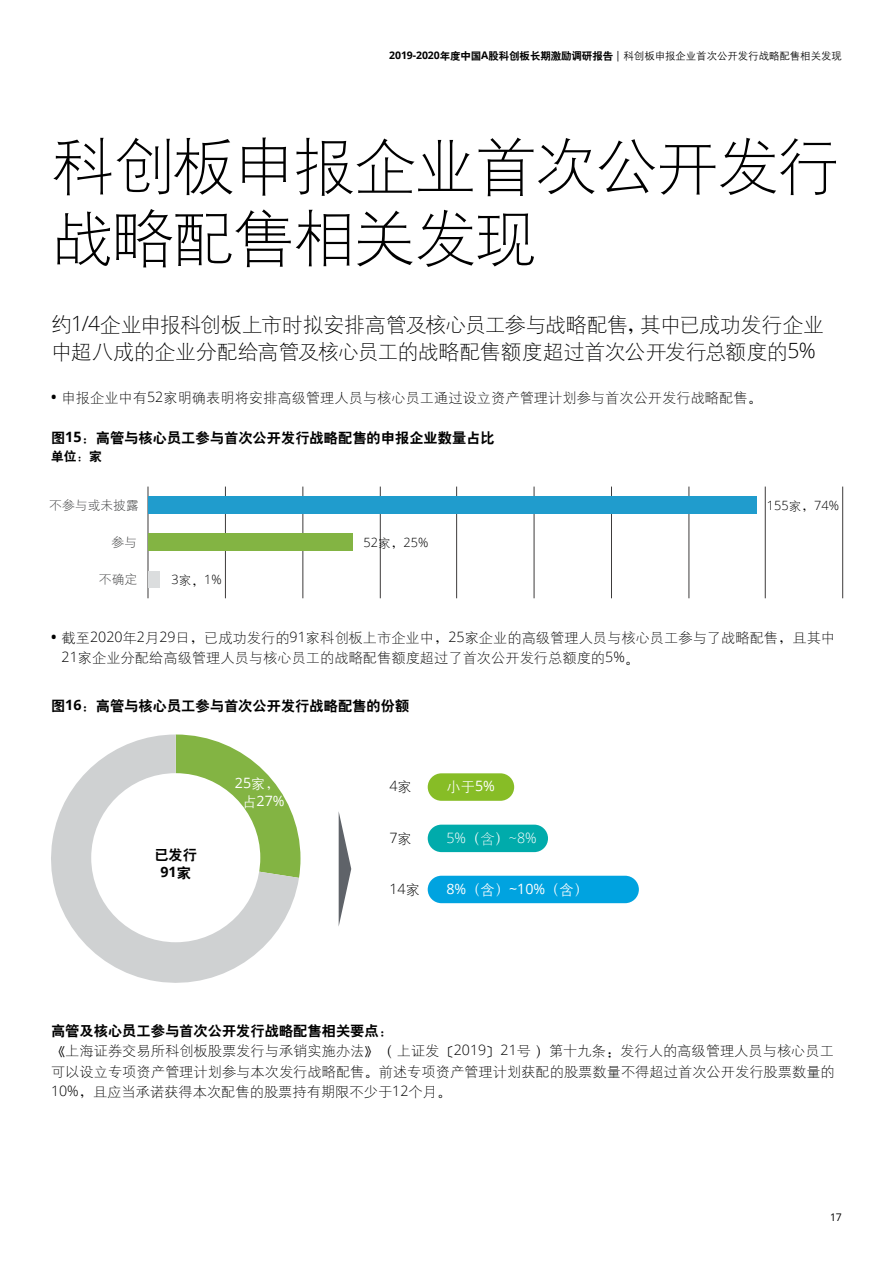
<style>
.page{position:relative;width:893px;height:1263px;background:#fff}
.page>*{position:absolute;margin:0;border:0;box-sizing:border-box;transform-origin:0 0}
.t1{font:63px/72px "H Yg 1 gj";letter-spacing:-.04em;color:#000}
.t2{font:21px/27px "H Yg 1 gj";letter-spacing:-.02em;color:#000}
.t3{font:14.25px/20.2px "H Yg 1 gj";color:#000}
.t4{font:14.25px "H Yb 2 gj";color:#000}
.t5{font:14.25px/18px "Open Sans";color:#fff;text-align:center}
.t6{font:300 14.25px "Open Sans";color:#fff}
.t7{font:300 14.25px "Open Sans";color:#000}
.t8{font:14.25px "H Yg 2 gj";color:#fff}
.t9{font:700 14.25px "Open Sans";color:#000}
.t10{font:300 12.75px "Open Sans";color:#000}
.t11{font:12.75px "H Yg 1 gj";color:#303132}
.t12{font:12.75px "H Yb 2 gj";color:#000}
.t13{font:10.5px "H Yg 2 gj";letter-spacing:-.01em;color:#000}
.t14{font:10.5px "Open Sans";color:#000}
.s1{font-family:"Open Sans";font-weight:700}
.s2{font-family:"H Yb 2 gj"}
.s3{font-family:"Open Sans"}
.s4{font-family:"Open Sans";font-weight:300}
.s5{font-family:"H Ya 6 gj"}
.s6{font-family:"H Yg 1 gj";font-weight:400}
.s7{font-family:"H Ya 6 gj";font-weight:400}
.s8{font-family:"H Yg 2 gj"}
.s9{font-family:"H Yb 2 gj";font-weight:400}
</style>
<div class="page">
<hr style="left:225px;top:487px;width:1px;height:111px;background:#3d3b3b">
<hr style="left:302px;top:487px;width:1px;height:111px;background:#3d3b3b">
<hr style="left:380px;top:487px;width:1px;height:111px;background:#3d3b3b">
<hr style="left:456px;top:487px;width:1px;height:111px;background:#3d3b3b">
<hr style="left:534px;top:487px;width:1px;height:111px;background:#3d3b3b">
<hr style="left:611px;top:487px;width:1px;height:111px;background:#3d3b3b">
<hr style="left:689px;top:487px;width:1px;height:111px;background:#3d3b3b">
<hr style="left:765px;top:487px;width:1px;height:111px;background:#3d3b3b">
<hr style="left:842px;top:487px;width:1px;height:111px;background:#3d3b3b">
<hr style="left:148px;top:487px;width:1px;height:111px;background:#3d3b3b">
<div style="left:149px;top:571px;width:11px;height:17px;background:#dbddde"></div>
<div style="left:149px;top:496px;width:608px;height:17px;background:#209ccd"></div>
<div style="left:149px;top:534px;width:204px;height:17px;background:#83b443"></div>
<svg style="left:51px;top:734px;width:248px;height:249px;fill:#cfd1d2"></svg>
<div style="left:91px;top:773px;width:169px;height:169px;background:#fff;border-radius:50%"></div>
<div style="left:428px;top:876px;width:211px;height:27px;background:#00a3e0;border-radius:14px"></div>
<div style="left:428px;top:825px;width:120px;height:27px;background:#00abab;border-radius:14px"></div>
<div style="left:428px;top:773px;width:86px;height:28px;background:#87bd26;border-radius:14px"></div>
<svg style="left:339px;top:813px;width:12px;height:112px"></svg>
<p class="t13" style="left:389px;top:51px;width:454px"><span class="s1">2019-2020</span><span class="s2">年度中国</span><span class="s1">A</span><span class="s2">股科创板长期激励调研报告</span> <span class="s3">|</span> 科创板申报企业首次公开发行战略配售相关发现</p>
<h1 class="t1" style="left:51px;top:130px;width:790px">科创板申报企业首次公开发行战略配售相关发现</h1>
<h2 class="t2" style="left:51px;top:311px;width:775px">约<span class="s4">1/4</span>企业申报科创板上市时拟安排高管及核心员工参与战略配售<span class="s5">，</span>其中已成功发行企业中超八成的企业分配给高管及核心员工的战略配售额度超过首次公开发行总额度的<span class="s4">5%</span></h2>
<p class="t3" style="left:51px;top:387px;width:712px"><span class="s1">•</span> 申报企业中有<span class="s4">52</span>家明确表明将安排高级管理人员与核心员工通过设立资产管理计划参与首次公开发行战略配售<span class="s5">。</span></p>
<p class="t4" style="left:51px;top:431px;width:445px">图<span class="s1">15</span><span class="s5">：</span>高管与核心员工参与首次公开发行战略配售的申报企业数量占比</p>
<p class="t12" style="left:51px;top:450px;width:52px">单位<span class="s5">：</span>家</p>
<p class="t11" style="left:49px;top:498px;width:91px">不参与或未披露</p>
<p class="t11" style="left:111px;top:536px;width:27px">参与</p>
<p class="t11" style="left:99px;top:573px;width:40px">不确定</p>
<p class="t10" style="left:171px;top:571px;width:52px">3<span class="s6">家</span><span class="s7">，</span>1%</p>
<p class="t10" style="left:363px;top:533px;width:66px">52<span class="s6">家</span><span class="s7">，</span>25%</p>
<p class="t10" style="left:767px;top:496px;width:74px">155<span class="s6">家</span><span class="s7">，</span>74%</p>
<p class="t3" style="left:62px;top:628px;width:775px;text-indent:-11px"><span class="s1">•</span> 截至<span class="s4">2020</span>年<span class="s4">2</span>月<span class="s4">29</span>日<span class="s5">，</span>已成功发行的<span class="s4">91</span>家科创板上市企业中<span class="s5">，</span><span class="s4">25</span>家企业的高级管理人员与核心员工参与了战略配售<span class="s5">，</span>且其中<br><span class="s4">21</span>家企业分配给高级管理人员与核心员工的战略配售额度超过了首次公开发行总额度的<span class="s4">5%</span><span class="s5">。</span></p>
<p class="t4" style="left:51px;top:699px;width:360px">图<span class="s1">16</span><span class="s5">：</span>高管与核心员工参与首次公开发行战略配售的份额</p>
<p class="t5" style="left:235px;top:774px;width:51px">25<span class="s8">家</span><span class="s5">，</span><span class="s8">占</span>27%</p>
<p class="t7" style="left:389px;top:776px;width:24px">4<span class="s6">家</span></p>
<p class="t4" style="left:154px;top:847px;width:44px">已发行</p>
<p class="t9" style="left:160px;top:862px;width:32px">91<span class="s9">家</span></p>
<p class="t7" style="left:389px;top:828px;width:24px">7<span class="s6">家</span></p>
<p class="t7" style="left:389px;top:879px;width:32px">14<span class="s6">家</span></p>
<p class="t8" style="left:446px;top:780px;width:50px">小于<span class="s3">5%</span></p>
<p class="t6" style="left:446px;top:828px;width:92px">5%<span class="s7">（</span><span class="s6">含</span><span class="s7">）</span>~8%</p>
<p class="t5" style="left:446px;top:879px;width:143px">8%<span class="s5">（</span><span class="s8">含</span><span class="s5">）</span>~10%<span class="s5">（</span><span class="s8">含</span><span class="s5">）</span></p>
<p class="t4" style="left:51px;top:1024px;width:343px">高管及核心员工参与首次公开发行战略配售相关要点<span class="s5">：</span></p>
<p class="t3" style="left:51px;top:1041px;width:785px;text-align:justify"><span class="s5">《</span>上海证券交易所科创板股票发行与承销实施办法<span class="s5">》（</span>上证发<span class="s5">〔</span><span class="s4">2019</span><span class="s5">〕</span><span class="s4">21</span>号<span class="s5">）</span>第十九条<span class="s5">：</span>发行人的高级管理人员与核心员工可以设立专项资产管理计划参与本次发行战略配售<span class="s5">。</span>前述专项资产管理计划获配的股票数量不得超过首次公开发行股票数量的<span class="s4">10%</span><span class="s5">，</span>且应当承诺获得本次配售的股票持有期限不少于<span class="s4">12</span>个月<span class="s5">。</span></p>
<p class="t14" style="left:830px;top:1210px;width:13px">17</p>
</div>
